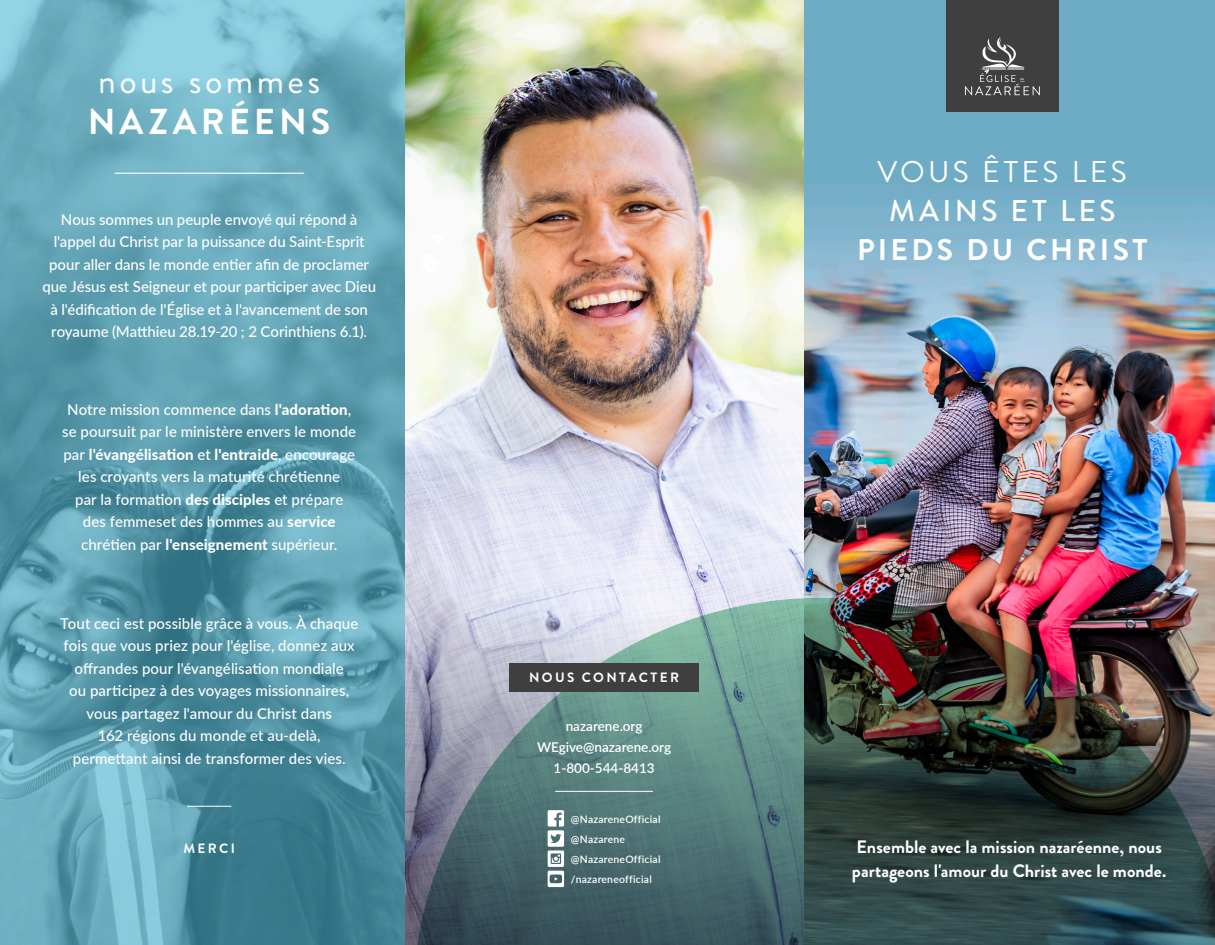
<style>
.page{position:relative;width:1215px;height:945px;background:#fff}
.page>*{position:absolute;margin:0;border:0;box-sizing:border-box;transform-origin:0 0}
.t1{font:36px "Brandon Grotesque";letter-spacing:.095em;color:#fff}
.t2{font:700 36px "Brandon Grotesque";letter-spacing:.11em;color:#fff}
.t3{font:700 30px "Brandon Grotesque";letter-spacing:.11em;color:#fff}
.t4{font:30px "Brandon Grotesque";letter-spacing:.11em;color:#fff}
.t5{font:500 30px "Brandon Grotesque";letter-spacing:.115em;color:#fff}
.Contact_Us{font:700 18px/24px "Brandon Grotesque";color:#fff}
.Regular_Text_White{font:500 15px/22.5px "Lato";letter-spacing:.005em;color:#fff;text-align:center}
.Tabs{font:600 13.5px "Lato";color:#fff}
.t6{font:700 13.5px "Brandon Grotesque";letter-spacing:.175em;color:#fff}
.t7{font:600 10.35px "Lato";letter-spacing:.025em;color:#fff}
.s1{font-weight:800}
</style>
<div class="page">
<img style="left:405px;top:0;width:810px;height:610px">
<svg style="left:0;top:0;width:405px;height:945px;background:#5d9fb0"></svg>
<img style="left:412px;top:598px;width:803px;height:347px">
<div style="left:510px;top:664px;width:189px;height:28px;background:#403f3f"></div>
<svg style="left:548px;top:810px;width:16px;height:77px"></svg>
<hr style="left:555px;top:791px;width:98px;height:1px;background:#fff">
<hr style="left:115px;top:173px;width:189px;height:1px;background:#fff">
<hr style="left:187px;top:806px;width:44px;height:1px;background:#fff">
<div style="left:946px;top:0;width:113px;height:111px;background:#403f3f"></div>
<svg style="left:965px;top:37px;width:75px;height:58px"></svg>
<p class="t1" style="left:98px;top:56px;width:224px">nous sommes</p>
<p class="t2" style="left:88px;top:96px;width:244px">NAZARÉENS</p>
<p class="Regular_Text_White" style="left:42px;top:207px;width:335px">Nous sommes un peuple envoyé qui répond à l'appel du Christ par la puissance du Saint-Esprit pour aller dans le monde entier afin de proclamer que Jésus est Seigneur et pour participer avec Dieu à l'édification de l'Église et à l'avancement de son royaume (Matthieu 28.19-20 ; 2 Corinthiens 6.1).</p>
<p class="Regular_Text_White" style="left:62px;top:397px;width:295px">Notre mission commence dans <span class="s1">l'adoration</span>, se poursuit par le ministère envers le monde par <span class="s1">l'évangélisation</span> et <span class="s1">l'entraide</span>, encourage les croyants vers la maturité chrétienne<br>par la formation <span class="s1">des disciples</span> et prépare des femmeset des hommes au <span class="s1">service </span>chrétien par <span class="s1">l'enseignement</span> supérieur.</p>
<p class="Regular_Text_White" style="left:60px;top:611px;width:300px">Tout ceci est possible grâce à vous. À chaque fois que vous priez pour l'église, donnez aux offrandes pour l'évangélisation mondiale<br>ou participez à des voyages missionnaires, vous partagez l'amour du Christ dans<br>162 régions du monde et au-delà, permettant ainsi de transformer des vies.</p>
<p class="t6" style="left:183px;top:839px;width:53px">MERCI</p>
<p class="t6" style="left:529px;top:668px;width:151px">NOUS CONTACTER</p>
<p class="Tabs" style="left:566px;top:716px;width:78px">nazarene.org</p>
<p class="Tabs" style="left:537px;top:737px;width:136px">WEgive@nazarene.org</p>
<p class="Tabs" style="left:554px;top:758px;width:103px">1-800-544-8413</p>
<p class="t7" style="left:571px;top:811px;width:91px">@NazareneOfficial</p>
<p class="t7" style="left:571px;top:831px;width:56px">@Nazarene</p>
<p class="t7" style="left:571px;top:852px;width:91px">@NazareneOfficial</p>
<p class="t7" style="left:571px;top:872px;width:82px">/nazareneofficial</p>
<p class="t4" style="left:878px;top:152px;width:251px">VOUS ÊTES LES</p>
<p class="t5" style="left:889px;top:190px;width:228px">MAINS ET LES</p>
<p class="t3" style="left:857px;top:229px;width:292px">PIEDS DU CHRIST</p>
<p class="Contact_Us" style="left:852px;top:835px;width:316px">Ensemble avec la mission nazaréenne, nous partageons l'amour du Christ avec le monde.</p>
</div>
